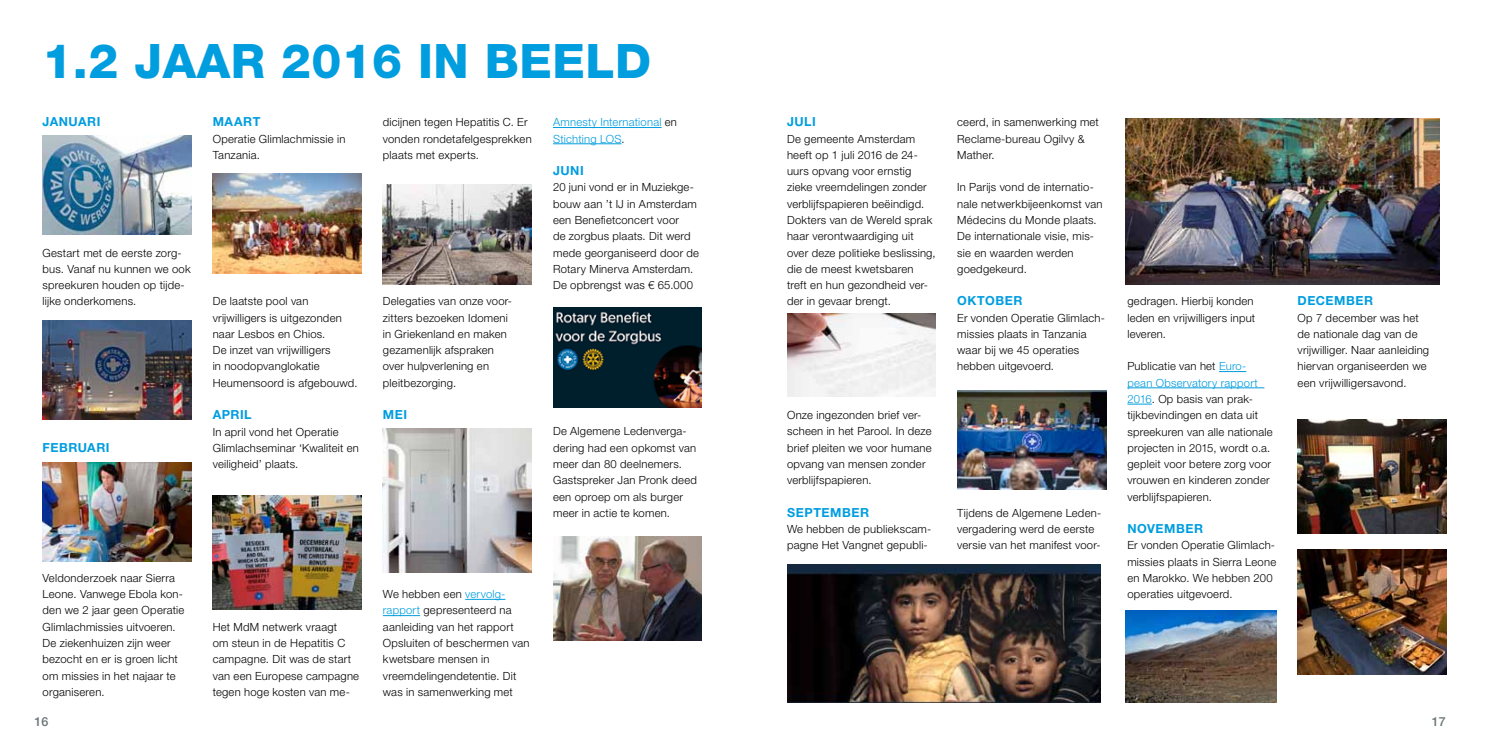
<style>
.page{position:relative;width:1489px;height:745px;background:#fff}
.page>*{position:absolute;margin:0;border:0;box-sizing:border-box;transform-origin:0 0}
.t1{font:800 47.5px "Helvetica Neue LT Std";letter-spacing:.01em;color:#009ddf}
.t2{font:700 12.5px "Helvetica Neue LT Std";letter-spacing:.045em;color:#009ddf}
.t3{font:500 12.5px "Helvetica Neue LT Std";color:#6c7577}
.t4{font:300 11.25px/16.2px "Helvetica Neue LT Std";letter-spacing:.02em;color:#000}
.t5{font:300 11.25px/16.2px "Helvetica Neue LT Std";letter-spacing:.02em;color:#009cde}
.s1{color:#000}
.s2{color:#009cde}
</style>
<div class="page">
<hr style="left:465px;top:598px;width:40px;height:1px;background:#009cde">
<hr style="left:383px;top:615px;width:37px;height:1px;background:#009cde">
<img style="left:383px;top:428px;width:148px;height:144px">
<hr style="left:553px;top:127px;width:108px;height:1px;background:#009cde">
<hr style="left:553px;top:143px;width:68px;height:1px;background:#009cde">
<img style="left:43px;top:320px;width:148px;height:99px">
<img style="left:213px;top:174px;width:148px;height:99px">
<img style="left:43px;top:462px;width:148px;height:99px">
<img style="left:43px;top:135px;width:148px;height:99px">
<img style="left:213px;top:495px;width:148px;height:114px">
<img style="left:553px;top:307px;width:149px;height:100px">
<img style="left:553px;top:536px;width:149px;height:103px">
<img style="left:383px;top:185px;width:148px;height:99px">
<svg style="left:1219px;top:371px;width:27px;height:1px"></svg>
<hr style="left:1127px;top:387px;width:137px;height:1px;background:#009cde">
<svg style="left:1127px;top:403px;width:24px;height:1px"></svg>
<img style="left:1297px;top:419px;width:149px;height:114px">
<img style="left:1297px;top:549px;width:149px;height:125px">
<img style="left:787px;top:314px;width:148px;height:82px">
<img style="left:787px;top:564px;width:313px;height:138px">
<img style="left:957px;top:390px;width:149px;height:99px">
<img style="left:1125px;top:119px;width:313px;height:165px">
<img style="left:1125px;top:610px;width:151px;height:92px">
<h1 class="t1" style="left:43px;top:32px;width:610px">1.2 JAAR 2016 IN BEELD</h1>
<p class="t2" style="left:43px;top:114px;width:59px">JANUAR I</p>
<p class="t2" style="left:213px;top:114px;width:40px">MAART</p>
<p class="t4" style="left:213px;top:130px;width:134px">Operatie Glimlachmissie in<br>Tanzania.</p>
<p class="t4" style="left:383px;top:114px;width:150px">dicijnen tegen Hepatitis C. Er vonden rondetafelgesprekken plaats met experts.</p>
<p class="t5" style="left:553px;top:114px;width:125px">Amnesty International <span class="s1">en<br></span>Stichting LOS<span class="s1">.</span></p>
<p class="t2" style="left:553px;top:163px;width:32px">JUNI</p>
<p class="t4" style="left:553px;top:179px;width:147px">20 juni vond er in Muziekge&shy;bouw aan ’t IJ in Amsterdam een Benefietconcert voor<br>de zorgbus plaats. Dit werd mede georganiseerd door de<br>Rotary Minerva Amsterdam.<br>De opbrengst was € 65.000</p>
<p class="t4" style="left:43px;top:244px;width:150px">Gestart met de eerste zorg&shy;bus. Vanaf nu kunnen we ook spreekuren houden op tijde&shy;lijke onderkomens.</p>
<p class="t4" style="left:383px;top:293px;width:131px">Delegaties van onze voor&shy;zitters bezoeken Idomeni in Griekenland en maken gezamenlijk afspraken over hulpverlening en pleitbezorging.</p>
<p class="t2" style="left:383px;top:407px;width:26px">MEI</p>
<p class="t4" style="left:213px;top:293px;width:146px">De laatste pool van vrijwilligers is uitgezonden naar Lesbos en Chios.<br>De inzet van vrijwilligers<br>in noodopvanglokatie<br>Heumensoord is afgebouwd.</p>
<p class="t2" style="left:213px;top:407px;width:36px">APRIL</p>
<p class="t4" style="left:213px;top:423px;width:148px">In april vond het Operatie<br>Glimlachseminar ‘Kwaliteit en veiligheid’ plaats.</p>
<p class="t4" style="left:553px;top:423px;width:145px">De Algemene Ledenverga&shy;dering had een opkomst van meer dan 80 deelnemers.<br>Gastspreker Jan Pronk deed een oproep om als burger meer in actie te komen.</p>
<p class="t2" style="left:43px;top:439px;width:69px">FEBRUARI</p>
<p class="t4" style="left:43px;top:569px;width:143px">Veldonderzoek naar Sierra<br>Leone. Vanwege Ebola kon&shy;den we 2 jaar geen Operatie<br>Glimlachmissies uitvoeren.<br>De ziekenhuizen zijn weer bezocht en er is groen licht om missies in het najaar te organiseren.</p>
<p class="t4" style="left:213px;top:618px;width:148px">Het MdM netwerk vraagt<br>om steun in de Hepatitis C campagne. Dit was de start van een Europese campagne tegen hoge kosten van me-</p>
<p class="t4" style="left:383px;top:585px;width:148px">We hebben een <span class="s2">vervolg&shy;rapport</span> gepresenteerd na aanleiding van het rapport<br>Opsluiten of beschermen van kwetsbare mensen in vreemdelingendetentie. Dit was in samenwerking met</p>
<p class="t2" style="left:787px;top:114px;width:30px">JULI</p>
<p class="t4" style="left:787px;top:130px;width:150px">De gemeente Amsterdam heeft op 1 juli 2016 de 24- uurs opvang voor ernstig zieke vreemdelingen zonder verblijfspapieren beëindigd.<br>Dokters van de Wereld sprak haar verontwaardiging uit over deze politieke beslissing, die de meest kwetsbaren treft en hun gezondheid ver&shy;der in gevaar brengt.</p>
<p class="t4" style="left:787px;top:406px;width:146px">Onze ingezonden brief ver&shy;scheen in het Parool. In deze brief pleiten we voor humane opvang van mensen zonder verblijfspapieren.</p>
<p class="t2" style="left:787px;top:504px;width:65px">SEPTEMBER</p>
<p class="t4" style="left:787px;top:520px;width:146px">We hebben de publiekscam&shy;pagne Het Vangnet gepubli-</p>
<p class="t4" style="left:957px;top:114px;width:143px">ceerd, in samenwerking met<br>Reclame-bureau Ogilvy &amp;<br>Mather.</p>
<p class="t4" style="left:957px;top:179px;width:147px">In Parijs vond de internatio&shy;nale netwerkbijeenkomst van<br>Médecins du Monde plaats.<br>De internationale visie, mis&shy;sie en waarden werden goedgekeurd.</p>
<p class="t2" style="left:957px;top:293px;width:21px">OKTOBER</p>
<p class="t4" style="left:957px;top:309px;width:149px">Er vonden Operatie Glimlach&shy;missies plaats in Tanzania waar bij we 45 operaties hebben uitgevoerd.</p>
<p class="t4" style="left:957px;top:504px;width:145px">Tijdens de Algemene Leden&shy;vergadering werd de eerste versie van het manifest voor-</p>
<p class="t4" style="left:1127px;top:293px;width:129px">gedragen. Hierbij konden leden en vrijwilligers input leveren.</p>
<p class="t4" style="left:1127px;top:358px;width:147px">Publicatie van het <span class="s2">Euro&shy;pean Observatory rapport<br>2016</span>. Op basis van prak&shy;tijkbevindingen en data uit spreekuren van alle nationale projecten in 2015, wordt o.a. gepleit voor betere zorg voor vrouwen en kinderen zonder verblijfspapieren.</p>
<p class="t2" style="left:1127px;top:520px;width:59px">NOVEMBER</p>
<p class="t4" style="left:1127px;top:536px;width:150px">Er vonden Operatie Glimlach&shy;missies plaats in Sierra Leone en Marokko. We hebben 200 operaties uitgevoerd.</p>
<p class="t2" style="left:1297px;top:293px;width:59px">DECEMBER</p>
<p class="t4" style="left:1297px;top:309px;width:133px">Op 7 december was het de nationale dag van de vrijwilliger. Naar aanleiding hiervan organiseerden we een vrijwilligersavond.</p>
<p class="t3" style="left:35px;top:713px;width:16px">16</p>
<p class="t3" style="left:1431px;top:713px;width:16px">17</p>
</div>
